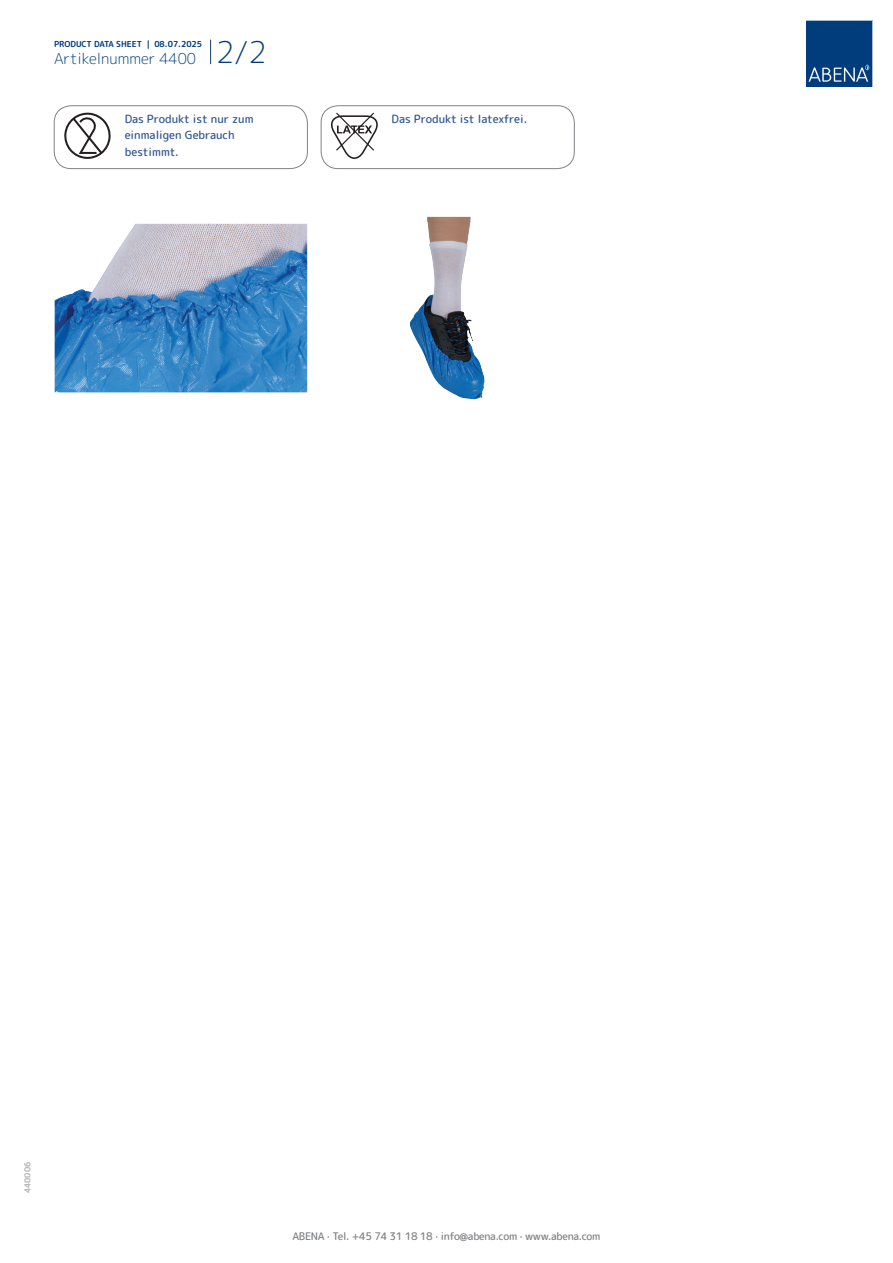
<style>
.page{position:relative;width:893px;height:1263px;background:#fff}
.page>*{position:absolute;margin:0;border:0;box-sizing:border-box;transform-origin:0 0}
.t1{font:300 15px "Rounded Mplus 1 c";color:#013d7d}
.t2{font:500 11.25px/16.5px "Rounded Mplus 1 c";color:#305691}
.t3{font:500 10.5px "Rounded Mplus 1 c";letter-spacing:-.03em;color:#808285}
.t4{font:700 10.5px "Rounded Mplus 1 c";color:#fff}
.t5{font:700 8.25px "Rounded Mplus 1 c";color:#013d7d}
.t6{font:700 8.25px "Rounded Mplus 1 c";color:#b2b3b7}
.s1{font-size:30px}
</style>
<div class="page">
<svg style="left:210px;top:40px;width:1px;height:24px"></svg>
<svg style="left:806px;top:20px;width:67px;height:67px;background:#144b86"></svg>
<svg style="left:64px;top:113px;width:47px;height:46px"></svg>
<div style="left:54px;top:106px;width:254px;height:63px;border:1px solid #808285;border-radius:17px"></div>
<svg style="left:331px;top:113px;width:47px;height:46px"></svg>
<div style="left:321px;top:106px;width:253px;height:63px;border:1px solid #808285;border-radius:17px"></div>
<img style="left:54px;top:223px;width:253px;height:170px">
<img style="left:409px;top:217px;width:76px;height:182px">
<p class="t5" style="left:54px;top:38px;width:150px">PRODUCT DATA SHEET | 08.07.2025</p>
<h1 class="t1" style="left:54px;top:48px;width:214px">Artikelnummer 4400 <span class="s1">2/2</span></h1>
<p class="t2" style="left:125px;top:110px;width:130px">Das Produkt ist nur zum einmaligen Gebrauch bestimmt.</p>
<p class="t2" style="left:392px;top:110px;width:137px">Das Produkt ist latexfrei.</p>
<p class="t4" style="left:54px;top:388px;width:7px">*</p>
<p class="t6" style="left:22px;top:1193px;width:33px;rotate:-90deg">440006</p>
<p class="t3" style="left:292px;top:1229px;width:309px">ABENA · Tel. +45 74 31 18 18 · info@abena.com · www.abena.com</p>
</div>
